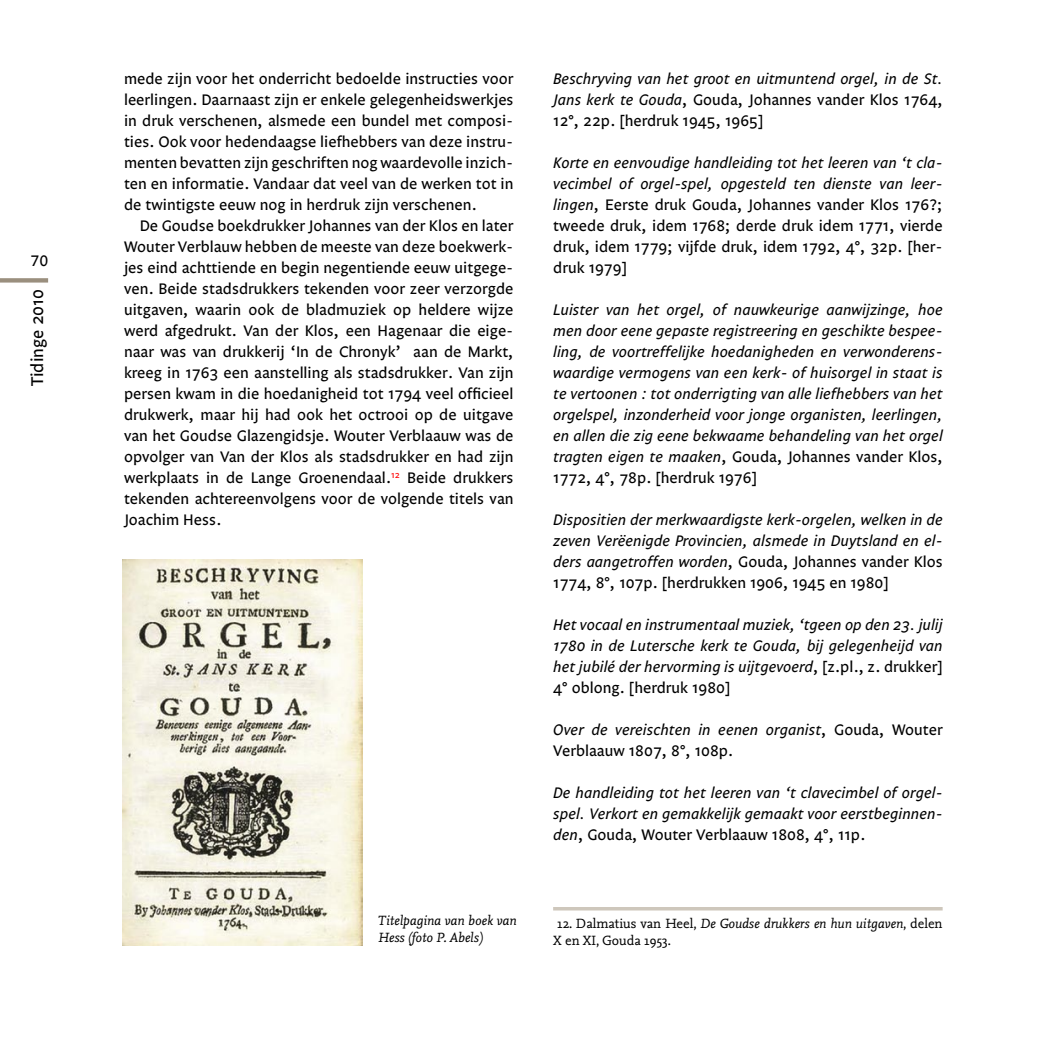
<style>
.page{position:relative;width:1042px;height:1042px;background:#fff}
.page>*{position:absolute;margin:0;border:0;box-sizing:border-box;transform-origin:0 0}
.t1{font:17.5px "Legato One";color:#000}
._2-plat{font:italic 15.75px/21px "Legato One";color:#000;text-align:justify}
._2-plat_inspring{font:15.75px/21px "Legato One";color:#000;text-align:justify}
._2-plat-2{font:15.75px/21px "Legato One";color:#000;text-align:justify}
.t2{font:15.75px "Legato One TF";color:#000}
._2-noten{font:14px/17.5px "Nexus Mix";color:#000}
._2-bijschrift{font:italic 14px/17.5px "Nexus Mix";color:#000}
.s1{font-style:normal}
.s2{font-style:italic}
</style>
<div class="page">
<div style="left:0;top:278px;width:48px;height:5px;background:#9a8f7e"></div>
<hr style="left:553px;top:907px;width:389px;height:3px;background:#cec7bc">
<img style="left:123px;top:559px;width:239px;height:386px">
<p class="t2" style="left:31px;top:252px;width:19px">70</p>
<p class="t1" style="left:27px;top:386px;width:99px;rotate:-90deg">Tidinge 2010</p>
<p class="_2-plat-2" style="left:124px;top:69px;width:391px">mede zijn voor het onderricht bedoelde instructies voor leerlingen. Daarnaast zijn er enkele gelegenheidswerkjes in druk verschenen, alsmede een bundel met composi&shy;ties. Ook voor hedendaagse liefhebbers van deze instru&shy;menten bevatten zijn geschriften nog waardevolle inzich&shy;ten en informatie. Vandaar dat veel van de werken tot in de twintigste eeuw nog in herdruk zijn verschenen.</p>
<p class="_2-plat_inspring" style="left:124px;top:216px;width:391px;text-indent:16px">De Goudse boekdrukker Johannes van der Klos en later Wouter Verblauw hebben de meeste van deze boekwerk&shy;jes eind achttiende en begin negentiende eeuw uitgege&shy;ven. Beide stadsdrukkers tekenden voor zeer verzorgde uitgaven, waarin ook de bladmuziek op heldere wijze werd afgedrukt. Van der Klos, een Hagenaar die eige&shy;naar was van drukkerij ‘In de Chronyk’ aan de Markt, kreeg in 1763 een aanstelling als stadsdrukker. Van zijn persen kwam in die hoedanigheid tot 1794 veel officieel drukwerk, maar hij had ook het octrooi op de uitgave van het Goudse Glazengidsje. Wouter Verblaauw was de opvolger van Van der Klos als stadsdrukker en had zijn werkplaats in de Lange Groenendaal.<sup>12</sup> Beide drukkers tekenden achtereenvolgens voor de volgende titels van Joachim Hess.</p>
<p class="_2-bijschrift" style="left:378px;top:911px;width:140px">Titelpagina van boek van<br>Hess (foto P. Abels)</p>
<p class="_2-plat" style="left:553px;top:69px;width:391px">Beschryving van het groot en uitmuntend orgel, in de St.<br>Jans kerk te Gouda<span class="s1">, Gouda, Johannes vander Klos 1764, 12°, 22p. [herdruk 1945, 1965]</span></p>
<p class="_2-plat-2" style="left:553px;top:153px;width:391px"><span class="s2">Korte en eenvoudige handleiding tot het leeren van ‘t cla&shy;vecimbel of orgel-spel, opgesteld ten dienste van leer&shy;lingen</span>, Eerste druk Gouda, Johannes vander Klos 176?; tweede druk, idem 1768; derde druk idem 1771, vierde druk, idem 1779; vijfde druk, idem 1792, 4°, 32p. [her&shy;druk 1979]</p>
<p class="_2-plat" style="left:553px;top:300px;width:391px">Luister van het orgel, of nauwkeurige aanwijzinge, hoe men door eene gepaste registreering en geschikte bespee&shy;ling, de voortreffelijke hoedanigheden en verwonderens&shy;waardige vermogens van een kerk- of huisorgel in staat is te vertoonen : tot onderrigting van alle liefhebbers van het orgelspel, inzonderheid voor jonge organisten, leerlingen, en allen die zig eene bekwaame behandeling van het orgel tragten eigen te maaken<span class="s1">, Gouda, Johannes vander Klos, 1772, 4°, 78p. [herdruk 1976]</span></p>
<p class="_2-plat" style="left:553px;top:510px;width:391px">Dispositien der merkwaardigste kerk-orgelen, welken in de zeven Verëenigde Provincien, alsmede in Duytsland en el&shy;ders aangetroffen worden<span class="s1">, Gouda, Johannes vander Klos 1774, 8°, 107p. [herdrukken 1906, 1945 en 1980]</span></p>
<p class="_2-plat" style="left:553px;top:615px;width:391px">Het vocaal en instrumentaal muziek, ‘tgeen op den 23. julij 1780 in de Lutersche kerk te Gouda, bij gelegenheijd van het jubilé der hervorming is uijtgevoerd<span class="s1">, [z.pl., z. drukker] 4° oblong. [herdruk 1980]</span></p>
<p class="_2-plat-2" style="left:553px;top:720px;width:391px"><span class="s2">Over de vereischten in eenen organist</span>, Gouda, Wouter<br>Verblaauw 1807, 8°, 108p.</p>
<p class="_2-plat" style="left:553px;top:783px;width:391px">De handleiding tot het leeren van ‘t clavecimbel of orgel&shy;spel. Verkort en gemakkelijk gemaakt voor eerstbeginnen&shy;den<span class="s1">, Gouda, Wouter Verblaauw 1808, 4°, 11p.</span></p>
<p class="_2-noten" style="left:553px;top:914px;width:391px">12. Dalmatius van Heel, <span class="s2">De Goudse drukkers en hun uitgaven</span>, delen<br>X en XI, Gouda 1953.</p>
</div>
